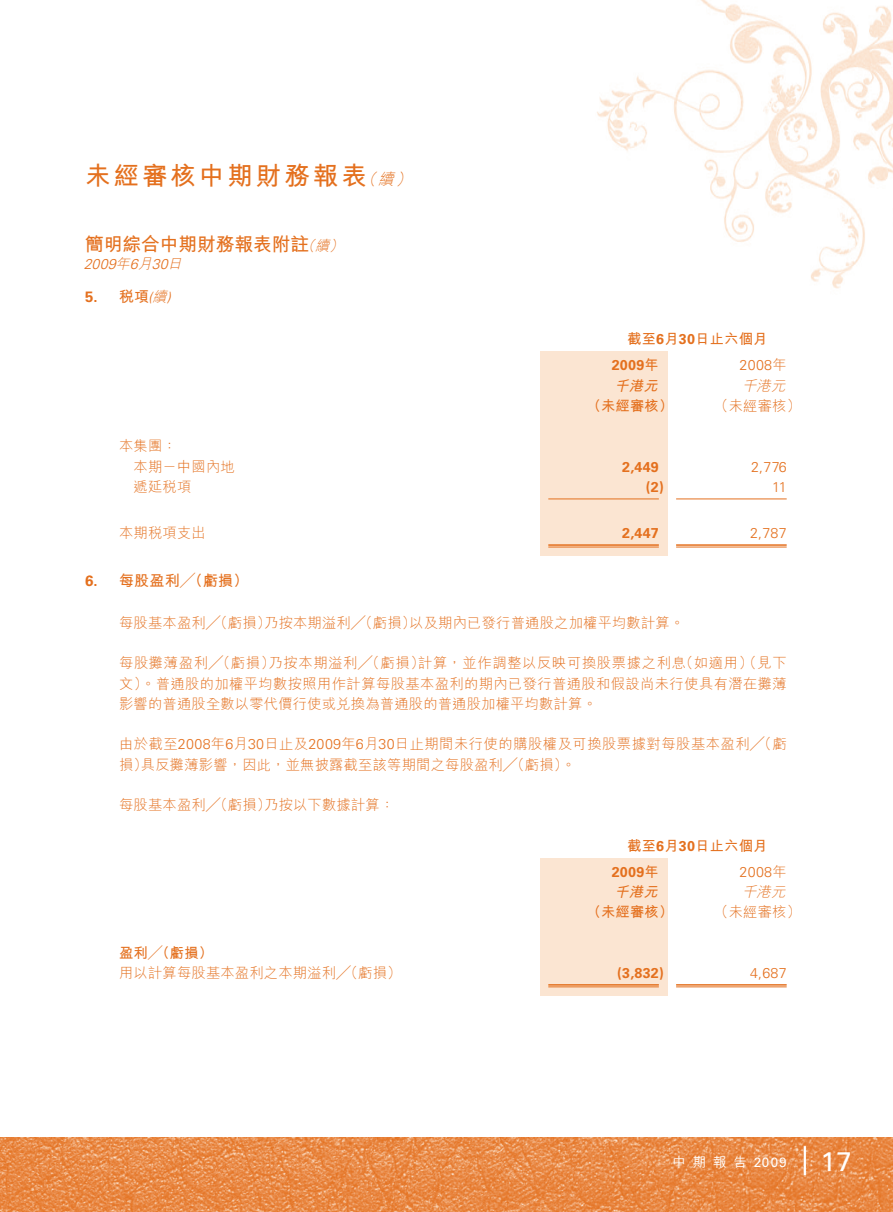
<style>
.page{position:relative;width:893px;height:1212px;background:#fff}
.page>*{position:absolute;margin:0;border:0;box-sizing:border-box;transform-origin:0 0}
.t1{font:27px "Univers LT Std";color:#fff}
.t2{font:700 25.5px "M Hei HK";letter-spacing:.115em;color:#e4701e}
.t3{font:700 18.75px "M Hei HK";letter-spacing:-.005em;color:#e4701e}
.t4{font:700 15px "M Hei HK";letter-spacing:.015em;color:#e4701e}
.t5{font:700 15px "Univers LT Std";color:#e4701e}
.t6{font:300 14.25px/20.2px "M Hei HK";letter-spacing:.015em;color:#e4701e}
.t7{font:300 14.25px/20.2px "M Hei HK";letter-spacing:.04em;color:#e4701e}
.t8{font:700 14.25px/26.2px "M Hei HK";letter-spacing:.015em;color:#e4701e}
.t9{font:300 14.25px "Univers LT Std";letter-spacing:.015em;color:#e4701e}
.t10{font:700 14.25px "Univers LT Std";letter-spacing:.015em;color:#e4701e}
.t11{font:italic 300 14.25px "Univers LT Std";color:#e4701e}
.t12{font:italic 700 14.25px "M Hei HK";color:#e4701e}
.t13{font:italic 300 14.25px "M Hei HK";color:#e4701e}
.t14{font:500 13.5px "M Hei HK";color:#fff}
.s1{font-weight:300;font-style:italic;font-size:15.75px}
.s2{font-weight:300;font-style:italic;font-size:14.25px}
.s3{font-family:"M Hei HK"}
.s4{font-family:"M Hei HK";font-weight:300;font-style:italic;font-size:14.25px}
.s5{font-family:"Univers LT Std"}
.s6{font-weight:700}
.s7{font-family:"Univers LT Std";font-weight:400}
</style>
<div class="page">
<img style="left:0;top:1137px;width:893px;height:75px">
<img style="left:597px;top:0;width:296px;height:289px">
<hr style="left:804px;top:1146px;width:2px;height:29px;background:#fff">
<div style="left:540px;top:351px;width:128px;height:205px;background:#fbe5d2"></div>
<hr style="left:548px;top:498px;width:111px;height:1px;background:#e4701e">
<hr style="left:676px;top:498px;width:111px;height:1px;background:#e4701e">
<hr style="left:548px;top:544px;width:111px;height:2px;background:#e4701e">
<hr style="left:548px;top:547px;width:111px;height:1px;background:#e4701e">
<hr style="left:676px;top:544px;width:111px;height:2px;background:#e4701e">
<hr style="left:676px;top:547px;width:111px;height:1px;background:#e4701e">
<div style="left:540px;top:858px;width:128px;height:137px;background:#fbe5d2"></div>
<hr style="left:548px;top:984px;width:111px;height:1px;background:#e4701e">
<hr style="left:548px;top:986px;width:111px;height:1px;background:#e4701e">
<hr style="left:676px;top:984px;width:111px;height:1px;background:#e4701e">
<hr style="left:676px;top:986px;width:111px;height:1px;background:#e4701e">
<p class="t2" style="left:85px;top:157px;width:333px">未經審核中期財務報表<span class="s1">（續）</span></p>
<p class="t3" style="left:85px;top:230px;width:264px">簡明綜合中期財務報表附註<span class="s2">（續）</span></p>
<p class="t11" style="left:84px;top:255px;width:104px">2009<span class="s3">年</span>6<span class="s3">月</span>30<span class="s3">日</span></p>
<p class="t5" style="left:85px;top:288px;width:91px">5. <span class="s3">稅項</span><span class="s2">(</span><span class="s4">續</span><span class="s2">)</span></p>
<p class="t6" style="left:134px;top:435px;width:103px;text-indent:-14px">本集團：<br>本期－中國內地</p>
<p class="t8" style="left:612px;top:325px;width:157px;text-indent:16px">截至<span class="s5">6</span>月<span class="s5">30</span>日止六個月<br><span class="s5">2009</span>年</p>
<p class="t9" style="left:739px;top:357px;width:49px">2008<span class="s3">年</span></p>
<p class="t12" style="left:614px;top:375px;width:49px">千港元</p>
<p class="t13" style="left:742px;top:375px;width:49px">千港元</p>
<p class="t8" style="left:587px;top:391px;width:88px">（未經審核）</p>
<p class="t6" style="left:714px;top:395px;width:88px">（未經審核）</p>
<p class="t10" style="left:622px;top:458px;width:38px">2,449</p>
<p class="t9" style="left:751px;top:458px;width:37px">2,776</p>
<p class="t6" style="left:134px;top:476px;width:59px">遞延稅項</p>
<p class="t10" style="left:646px;top:478px;width:19px">(2)</p>
<p class="t9" style="left:772px;top:478px;width:16px">11</p>
<p class="t6" style="left:119px;top:522px;width:88px">本期稅項支出</p>
<p class="t10" style="left:622px;top:525px;width:38px">2,447</p>
<p class="t9" style="left:750px;top:525px;width:38px">2,787</p>
<p class="t4" style="left:85px;top:570px;width:165px"><span class="s5">6.</span> 每股盈利╱（虧損）</p>
<p class="t6" style="left:119px;top:612px;width:567px">每股基本盈利╱（虧損）乃按本期溢利╱（虧損）以及期內已發行普通股之加權平均數計算。</p>
<p class="t6" style="left:119px;top:652px;width:669px;text-align:justify">每股攤薄盈利╱（虧損）乃按本期溢利╱（虧損）計算，並作調整以反映可換股票據之利息（如適用）（見下文）。普通股的加權平均數按照用作計算每股基本盈利的期內已發行普通股和假設尚未行使具有潛在攤薄影響的普通股全數以零代價行使或兌換為普通股的普通股加權平均數計算。</p>
<p class="t7" style="left:119px;top:733px;width:669px">由於截至<span class="s5">2008</span>年<span class="s5">6</span>月<span class="s5">30</span>日止及<span class="s5">2009</span>年<span class="s5">6</span>月<span class="s5">30</span>日止期間未行使的購股權及可換股票據對每股基本盈利╱（虧損）具反攤薄影響，因此，並無披露截至該等期間之每股盈利╱（虧損）。</p>
<p class="t6" style="left:119px;top:794px;width:277px">每股基本盈利╱（虧損）乃按以下數據計算：</p>
<p class="t8" style="left:612px;top:831px;width:157px;text-indent:16px">截至<span class="s5">6</span>月<span class="s5">30</span>日止六個月<br><span class="s5">2009</span>年</p>
<p class="t9" style="left:739px;top:863px;width:49px">2008<span class="s3">年</span></p>
<p class="t6" style="left:119px;top:942px;width:284px"><span class="s6">盈利╱（虧損）<br></span>用以計算每股基本盈利之本期溢利╱（虧損）</p>
<p class="t12" style="left:614px;top:881px;width:49px">千港元</p>
<p class="t13" style="left:742px;top:882px;width:49px">千港元</p>
<p class="t8" style="left:587px;top:898px;width:88px">（未經審核）</p>
<p class="t6" style="left:714px;top:901px;width:88px">（未經審核）</p>
<p class="t10" style="left:617px;top:965px;width:48px">(3,832)</p>
<p class="t9" style="left:750px;top:964px;width:38px">4,687</p>
<p class="t14" style="left:672px;top:1152px;width:116px">中期報告<span class="s7">2009</span></p>
<p class="t1" style="left:821px;top:1145px;width:33px">17</p>
</div>
